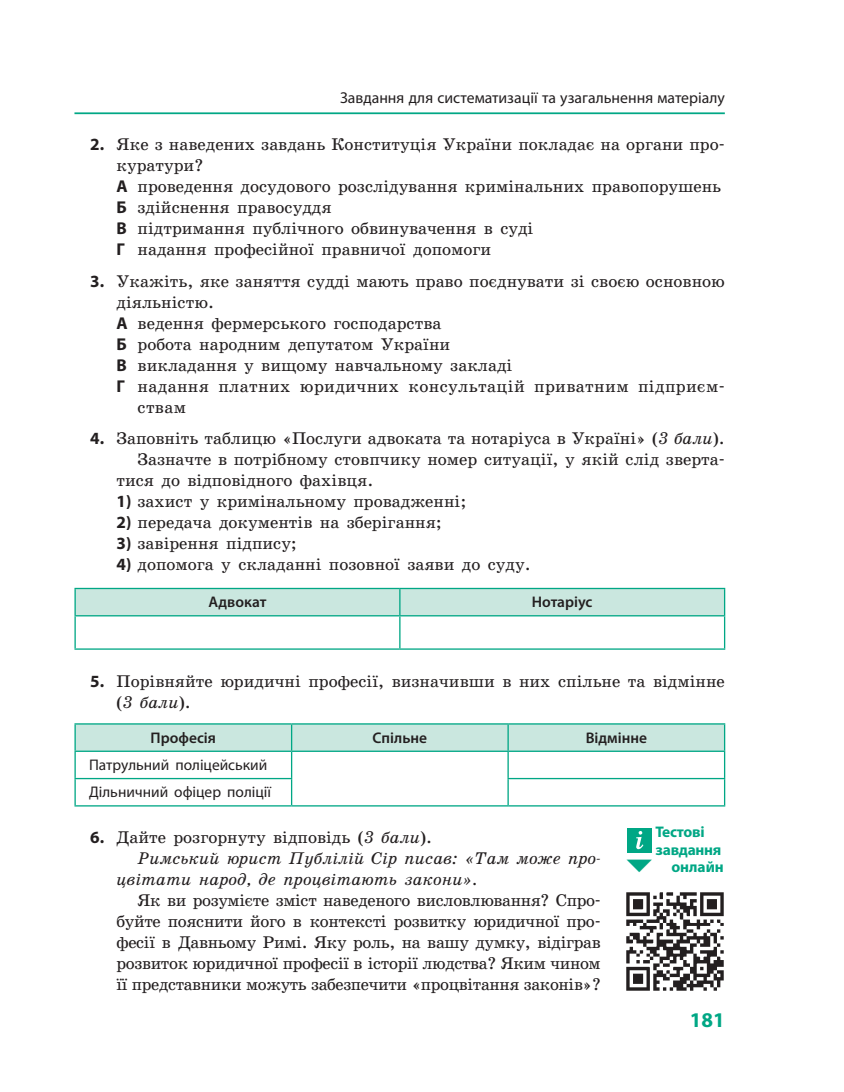
<style>
.page{position:relative;width:844px;height:1092px;background:#fff}
.page>*{position:absolute;margin:0;border:0;box-sizing:border-box;transform-origin:0 0}
.t1{font:700 21px "Myriad Pro";color:#00a785}
.t2{font:17.15px/21px "School Book C";color:#231f20}
.t3{font:italic 17.15px "School Book C";color:#231f20}
.t4{font:17.15px "School Book C";letter-spacing:.02em;color:#231f20}
.t5{font:15.75px "Myriad Pro";color:#231f20}
.t6{font:15.4px/27.3px "Myriad Pro";color:#231f20}
.t7{font:600 15.4px "Myriad Pro";color:#231f20}
.t8{font:700 15.4px "Myriad Pro";letter-spacing:-.02em;color:#00a785}
.s1{font-family:"Myriad Pro";font-weight:700}
.s2{font-style:italic}
</style>
<div class="page">
<hr style="left:74px;top:112px;width:650px;height:2px;background:#00a785">
<hr style="left:399px;top:616px;width:1px;height:32px;background:#00a785">
<div style="left:76px;top:589px;width:647px;height:26px;background:#cae7df"></div>
<hr style="left:74px;top:616px;width:2px;height:32px;background:#00a785">
<hr style="left:723px;top:616px;width:2px;height:32px;background:#00a785">
<hr style="left:74px;top:648px;width:326px;height:1px;background:#00a785">
<hr style="left:400px;top:648px;width:325px;height:1px;background:#00a785">
<hr style="left:74px;top:587px;width:326px;height:2px;background:#00a785">
<hr style="left:74px;top:589px;width:2px;height:26px;background:#00a785">
<hr style="left:400px;top:587px;width:325px;height:2px;background:#00a785">
<hr style="left:723px;top:589px;width:2px;height:26px;background:#00a785">
<hr style="left:74px;top:615px;width:326px;height:1px;background:#00a785">
<hr style="left:400px;top:615px;width:325px;height:1px;background:#00a785">
<hr style="left:74px;top:777px;width:218px;height:2px;background:#00a785">
<hr style="left:507px;top:777px;width:218px;height:2px;background:#00a785">
<hr style="left:291px;top:805px;width:217px;height:1px;background:#00a785">
<svg style="left:75px;top:724px;width:649px;height:81px"></svg>
<hr style="left:74px;top:751px;width:2px;height:26px;background:#00a785">
<hr style="left:723px;top:751px;width:2px;height:26px;background:#00a785">
<hr style="left:74px;top:779px;width:2px;height:26px;background:#00a785">
<hr style="left:723px;top:779px;width:2px;height:26px;background:#00a785">
<hr style="left:74px;top:805px;width:217px;height:1px;background:#00a785">
<hr style="left:508px;top:805px;width:217px;height:1px;background:#00a785">
<hr style="left:74px;top:723px;width:217px;height:1px;background:#00a785">
<hr style="left:74px;top:724px;width:2px;height:26px;background:#00a785">
<hr style="left:291px;top:723px;width:217px;height:1px;background:#00a785">
<hr style="left:508px;top:723px;width:217px;height:1px;background:#00a785">
<hr style="left:723px;top:724px;width:2px;height:26px;background:#00a785">
<hr style="left:74px;top:750px;width:217px;height:1px;background:#00a785">
<hr style="left:291px;top:750px;width:217px;height:1px;background:#00a785">
<hr style="left:508px;top:750px;width:217px;height:1px;background:#00a785">
<img style="left:626px;top:892px;width:98px;height:98px">
<div style="left:627px;top:827px;width:24px;height:25px;background:#00a785"></div>
<svg style="left:636px;top:831px;width:7px;height:18px"></svg>
<p class="t5" style="left:340px;top:88px;width:386px">Завдання для систематизації та узагальнення матеріалу</p>
<p class="t2" style="left:116px;top:134px;width:609px;text-indent:-26px"><span class="s1">2.</span> Яке з наведених завдань Конституція України покладає на органи про&shy;куратури?<br><span class="s1">А</span> проведення досудового розслідування кримінальних правопорушень <span class="s1">Б</span> здійснення правосуддя<br><span class="s1">В</span> підтримання публічного обвинувачення в суді<br><span class="s1">Г</span> надання професійної правничої допомоги</p>
<p class="t2" style="left:90px;top:270px;width:636px"><span class="s1">3.</span> Укажіть, яке заняття судді мають право поєднувати зі своєю основною</p>
<p class="t2" style="left:116px;top:291px;width:99px">діяльністю.</p>
<p class="t2" style="left:116px;top:312px;width:326px"><span class="s1">А</span> ведення фермерського господарства</p>
<p class="t2" style="left:116px;top:333px;width:335px"><span class="s1">Б</span> робота народним депутатом України</p>
<p class="t2" style="left:117px;top:354px;width:397px"><span class="s1">В</span> викладання у вищому навчальному закладі</p>
<p class="t4" style="left:116px;top:376px;width:609px"><span class="s1">Г</span> надання платних юридичних консультацій приватним підприєм-</p>
<p class="t2" style="left:137px;top:396px;width:50px">ствам</p>
<p class="t2" style="left:90px;top:428px;width:636px"><span class="s1">4.</span> Заповніть таблицю «Послуги адвоката та нотаріуса в Україні» (<span class="s2">3 бали</span>).</p>
<p class="t2" style="left:137px;top:449px;width:588px">Зазначте в потрібному стовпчику номер ситуації, у якій слід зверта-</p>
<p class="t2" style="left:116px;top:470px;width:258px">тися до відповідного фахівця.</p>
<p class="t2" style="left:116px;top:491px;width:351px"><span class="s1">1)</span> захист у кримінальному провадженні;</p>
<p class="t2" style="left:116px;top:512px;width:327px"><span class="s1">2)</span> передача документів на зберігання;</p>
<p class="t2" style="left:116px;top:533px;width:182px"><span class="s1">3)</span> завірення підпису;</p>
<p class="t2" style="left:116px;top:554px;width:415px"><span class="s1">4)</span> допомога у складанні позовної заяви до суду.</p>
<p class="t7" style="left:208px;top:592px;width:59px">Адвокат</p>
<p class="t7" style="left:531px;top:592px;width:62px">Нотаріус</p>
<p class="t2" style="left:116px;top:670px;width:609px;text-indent:-26px"><span class="s1">5.</span> Порівняйте юридичні професії, визначивши в них спільне та відмінне (<span class="s2">3 бали</span>).</p>
<p class="t7" style="left:151px;top:727px;width:67px">Професія</p>
<p class="t7" style="left:372px;top:727px;width:56px">Спільне</p>
<p class="t7" style="left:585px;top:727px;width:63px">Відмінне</p>
<p class="t6" style="left:89px;top:750px;width:183px">Патрульний поліцейський<br>Дільничний офіцер поліції</p>
<p class="t2" style="left:90px;top:827px;width:343px"><span class="s1">6.</span> Дайте розгорнуту відповідь (<span class="s2">3 бали</span>).</p>
<p class="t3" style="left:137px;top:848px;width:464px">Римський юрист Публілій Сір писав: «Там може про-</p>
<p class="t3" style="left:116px;top:869px;width:361px">цвітати народ, де процвітають закони».</p>
<p class="t2" style="left:116px;top:890px;width:486px;text-align:justify;text-indent:21px">Як ви розумієте зміст наведеного висловлювання? Спро&shy;буйте пояснити його в контексті розвитку юридичної про&shy;фесії в Давньому Римі. Яку роль, на вашу думку, відіграв розвиток юридичної професії в історії людства? Яким чином її представники можуть забезпечити «процвітання законів»?</p>
<p class="t8" style="left:655px;top:821px;width:50px">Тестові</p>
<p class="t8" style="left:655px;top:839px;width:67px">завдання</p>
<p class="t8" style="left:671px;top:856px;width:54px">онлайн</p>
<p class="t1" style="left:689px;top:1006px;width:36px">181</p>
</div>
